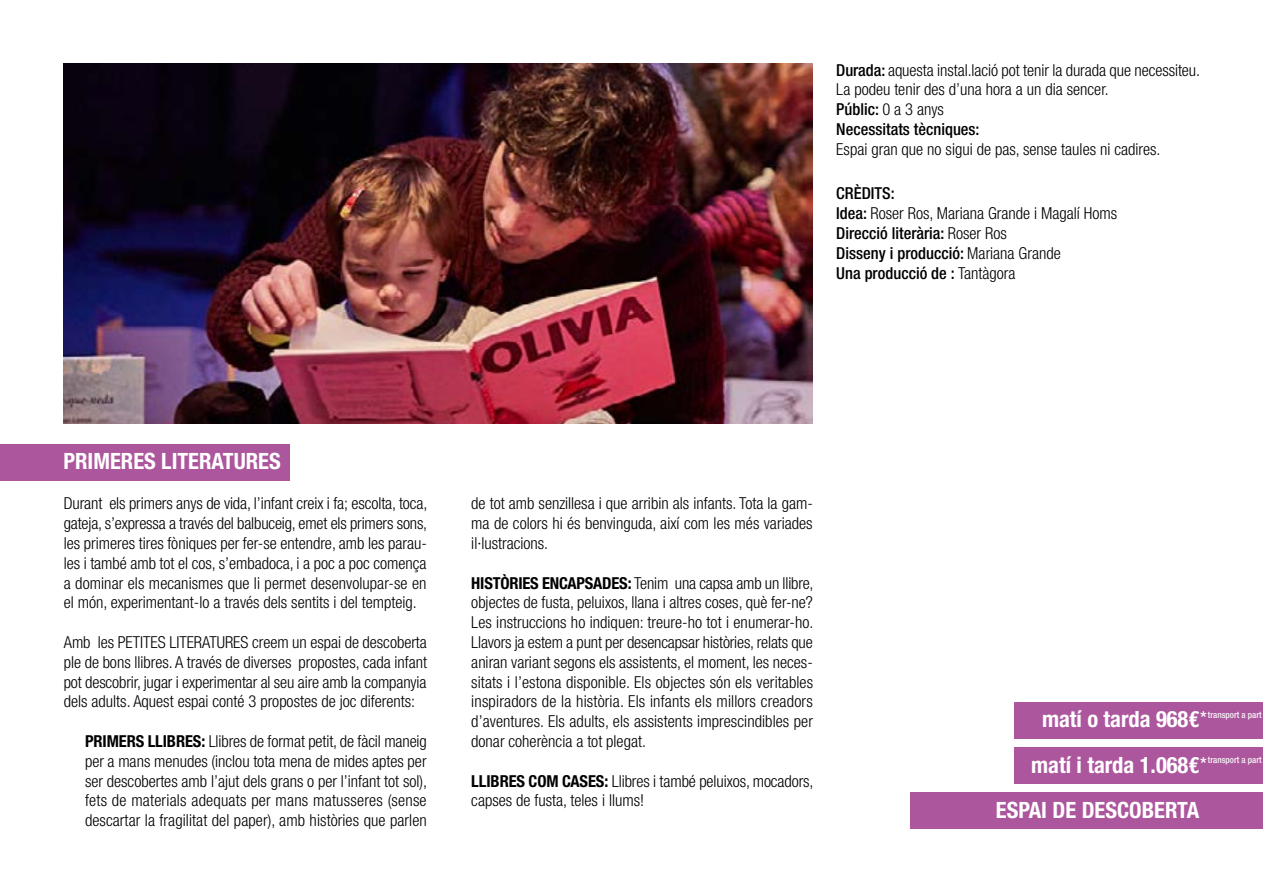
<style>
.page{position:relative;width:1263px;height:893px;background:#fff}
.page>*{position:absolute;margin:0;border:0;box-sizing:border-box;transform-origin:0 0}
.t1{font:700 condensed 22.5px/45.5px "Helvetica Neue LT Std";color:#fff;text-align:center}
.t2{font:300 condensed 16.5px/19.8px "Helvetica Neue LT Std";color:#000;text-align:justify}
.t3{font:500 condensed 16.5px/19.8px "Helvetica Neue LT Std";color:#000}
.t4{font:500 condensed 9px "Helvetica Neue LT Std";color:#f8f8f8}
.s1{font-weight:500}
.s2{font-weight:300}
.s3{font-weight:700}
.s4{font-size:18px}
</style>
<div class="page">
<img style="left:64px;top:64px;width:749px;height:359px">
<div style="left:910px;top:793px;width:353px;height:36px;background:#ac569d"></div>
<div style="left:0;top:444px;width:290px;height:36px;background:#ac569d"></div>
<div style="left:1014px;top:702px;width:249px;height:36px;background:#ac569d"></div>
<div style="left:1014px;top:747px;width:249px;height:37px;background:#ac569d"></div>
<p class="t2" style="left:836px;top:60px;width:365px;text-align:left"><span class="s1">Durada:</span> aquesta instal.lació pot tenir la durada que necessiteu.<br>La podeu tenir des d’una hora a un dia sencer.<br><span class="s1">Públic:</span> 0 a 3 anys<br><span class="s1">Necessitats tècniques:</span></p>
<p class="t2" style="left:836px;top:139px;width:326px">Espai gran que no sigui de pas, sense taules ni cadires.</p>
<p class="t3" style="left:836px;top:183px;width:282px">CRÈDITS:<br>Idea: <span class="s2">Roser Ros, Mariana Grande i Magalí Homs<br></span>Direcció literària: <span class="s2">Roser Ros<br></span>Disseny i producció: <span class="s2">Mariana Grande<br></span>Una producció de : <span class="s2">Tantàgora</span></p>
<h1 class="t1" style="left:63px;top:438px;width:219px">PRIMERES LITERATURES</h1>
<p class="t2" style="left:64px;top:493px;width:365px">Durant els primers anys de vida, l’infant creix i fa; escolta, toca, gateja, s’expressa a través del balbuceig, emet els primers sons, les primeres tires fòniques per fer-se entendre, amb les parau&shy;les i també amb tot el cos, s’embadoca, i a poc a poc comença a dominar els mecanismes que li permet desenvolupar-se en el món, experimentant-lo a través dels sentits i del tempteig.</p>
<p class="t2" style="left:64px;top:632px;width:365px">Amb les PETITES LITERATURES creem un espai de descoberta ple de bons llibres. A través de diverses propostes, cada infant pot descobrir, jugar i experimentar al seu aire amb la companyia dels adults. Aquest espai conté 3 propostes de joc diferents:</p>
<p class="t2" style="left:85px;top:731px;width:344px"><span class="s3">PRIMERS LLIBRES:</span> Llibres de format petit, de fàcil maneig per a mans menudes (inclou tota mena de mides aptes per ser descobertes amb l’ajut dels grans o per l’infant tot sol), fets de materials adequats per mans matusseres (sense descartar la fragilitat del paper), amb històries que parlen</p>
<p class="t2" style="left:471px;top:493px;width:343px">de tot amb senzillesa i que arribin als infants. Tota la gam&shy;ma de colors hi és benvinguda, així com les més variades il·lustracions.</p>
<p class="t2" style="left:471px;top:573px;width:344px"><span class="s3">HISTÒRIES ENCAPSADES:</span> Tenim una capsa amb un llibre, objectes de fusta, peluixos, llana i altres coses, què fer-ne?<br>Les instruccions ho indiquen: treure-ho tot i enumerar-ho.<br>Llavors ja estem a punt per desencapsar històries, relats que aniran variant segons els assistents, el moment, les neces&shy;sitats i l’estona disponible. Els objectes són els veritables inspiradors de la història. Els infants els millors creadors d’aventures. Els adults, els assistents imprescindibles per donar coherència a tot plegat.</p>
<p class="t2" style="left:471px;top:771px;width:344px"><span class="s3">LLIBRES COM CASES:</span> Llibres i també peluixos, mocadors, capses de fusta, teles i llums!</p>
<h1 class="t1" style="left:1031px;top:696px;width:169px">matí o tarda 968€ matí i tarda 1.068€</h1>
<p class="t4" style="left:1200px;top:709px;width:63px"><span class="s4">*</span>transport a part</p>
<p class="t4" style="left:1200px;top:755px;width:63px"><span class="s4">*</span>transport a part</p>
<h1 class="t1" style="left:996px;top:787px;width:205px">ESPAI DE DESCOBERTA</h1>
</div>
